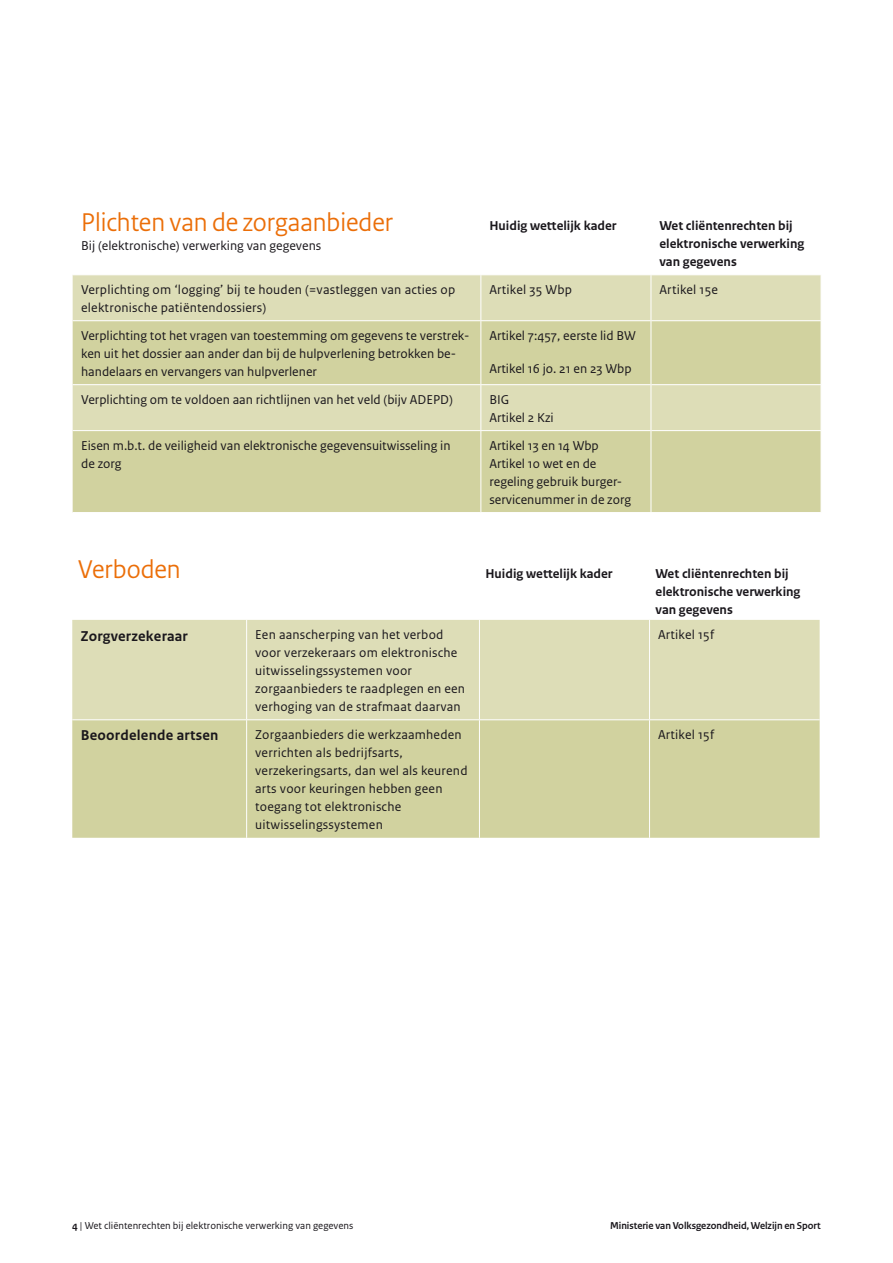
<style>
.page{position:relative;width:893px;height:1263px;background:#fff}
.page>*{position:absolute;margin:0;border:0;box-sizing:border-box;transform-origin:0 0}
.t1{font:27px "Rijksoverheid Sans Heading";color:#eb6e08}
.t2{font:700 15px "Rijksoverheid Sans Text";letter-spacing:.015em;color:#1a171c}
.t3{font:13.5px/18px "Rijksoverheid Sans Text";color:#1a171c}
.t4{font:700 13.5px/18px "Rijksoverheid Sans Text";color:#1a171c}
.t5{font:10.5px "Rijksoverheid Sans Text";color:#1a171c}
.t6{font:700 10.5px "Rijksoverheid Sans Heading";color:#1a171c}
.s1{font-weight:700}
</style>
<div class="page">
<div style="left:73px;top:275px;width:748px;height:45px;background:#ddddb7"></div>
<svg style="left:73px;top:321px;width:748px;height:191px;background:#d4d4a5"></svg>
<hr style="left:73px;top:384px;width:408px;height:1px;background:#fff">
<hr style="left:481px;top:384px;width:170px;height:1px;background:#fff">
<hr style="left:651px;top:384px;width:170px;height:1px;background:#fff">
<hr style="left:73px;top:430px;width:408px;height:1px;background:#fff">
<hr style="left:481px;top:430px;width:170px;height:1px;background:#fff">
<hr style="left:651px;top:430px;width:170px;height:1px;background:#fff">
<hr style="left:480px;top:275px;width:1px;height:45px;background:#fff">
<hr style="left:480px;top:321px;width:1px;height:63px;background:#fff">
<hr style="left:480px;top:385px;width:1px;height:45px;background:#fff">
<hr style="left:480px;top:431px;width:1px;height:81px;background:#fff">
<hr style="left:651px;top:275px;width:1px;height:46px;background:#fff">
<hr style="left:651px;top:321px;width:1px;height:64px;background:#fff">
<hr style="left:651px;top:385px;width:1px;height:46px;background:#fff">
<hr style="left:651px;top:431px;width:1px;height:81px;background:#fff">
<div style="left:72px;top:620px;width:748px;height:99px;background:#ddddb7"></div>
<div style="left:72px;top:720px;width:748px;height:118px;background:#d1d29f"></div>
<hr style="left:246px;top:620px;width:1px;height:99px;background:#fff">
<hr style="left:479px;top:620px;width:1px;height:99px;background:#fff">
<hr style="left:649px;top:620px;width:1px;height:99px;background:#fff">
<hr style="left:246px;top:720px;width:1px;height:118px;background:#fff">
<hr style="left:479px;top:720px;width:1px;height:118px;background:#fff">
<hr style="left:649px;top:720px;width:1px;height:118px;background:#fff">
<h1 class="t1" style="left:81px;top:206px;width:313px">Plichten van de zorgaanbieder</h1>
<p class="t3" style="left:81px;top:237px;width:242px">Bij (elektronische) verwerking van gegevens</p>
<p class="t4" style="left:489px;top:217px;width:129px">Huidig wettelijk kader</p>
<p class="t4" style="left:659px;top:217px;width:146px">Wet cliëntenrechten bij elektronische verwerking van gegevens</p>
<p class="t3" style="left:81px;top:281px;width:376px">Verplichting om ‘logging’ bij te houden (=vastleggen van acties op elektronische patiëntendossiers)</p>
<p class="t3" style="left:489px;top:281px;width:84px">Artikel 35 Wbp</p>
<p class="t3" style="left:659px;top:281px;width:60px">Artikel 15e</p>
<p class="t3" style="left:81px;top:327px;width:390px">Verplichting tot het vragen van toestemming om gegevens te verstrek&shy;ken uit het dossier aan ander dan bij de hulpverlening betrokken be&shy;handelaars en vervangers van hulpverlener</p>
<p class="t3" style="left:489px;top:327px;width:148px">Artikel 7:457, eerste lid BW</p>
<p class="t3" style="left:489px;top:360px;width:144px">Artikel 16 jo. 21 en 23 Wbp</p>
<p class="t3" style="left:81px;top:391px;width:373px">Verplichting om te voldoen aan richtlijnen van het veld (bijv ADEPD)</p>
<p class="t3" style="left:489px;top:391px;width:66px">BIG<br>Artikel 2 Kzi</p>
<p class="t3" style="left:81px;top:437px;width:371px">Eisen m.b.t. de veiligheid van elektronische gegevensuitwisseling in de zorg</p>
<p class="t3" style="left:489px;top:437px;width:143px">Artikel 13 en 14 Wbp<br>Artikel 10 wet en de regeling gebruik burger&shy;servicenummer in de zorg</p>
<h1 class="t1" style="left:78px;top:554px;width:104px">Verboden</h1>
<p class="t4" style="left:485px;top:565px;width:129px">Huidig wettelijk kader</p>
<p class="t4" style="left:655px;top:565px;width:146px">Wet cliëntenrechten bij elektronische verwerking van gegevens</p>
<p class="t2" style="left:81px;top:627px;width:109px">Zorgverzekeraar</p>
<p class="t3" style="left:255px;top:626px;width:211px">Een aanscherping van het verbod voor verzekeraars om elektronische uitwisselingssystemen voor zorgaanbieders te raadplegen en een verhoging van de strafmaat daarvan</p>
<p class="t3" style="left:658px;top:626px;width:58px">Artikel 15f</p>
<p class="t2" style="left:81px;top:727px;width:139px">Beoordelende artsen</p>
<p class="t3" style="left:255px;top:726px;width:214px">Zorgaanbieders die werkzaamheden verrichten als bedrijfsarts, verzekeringsarts, dan wel als keurend arts voor keuringen hebben geen toegang tot elektronische uitwisselingssystemen</p>
<p class="t3" style="left:658px;top:726px;width:58px">Artikel 15f</p>
<p class="t5" style="left:72px;top:1219px;width:283px"><span class="s1">4</span> | Wet cliëntenrechten bij elektronische verwerking van gegevens</p>
<p class="t6" style="left:610px;top:1219px;width:212px">Ministerie van Volksgezondheid, Welzijn en Sport</p>
</div>
